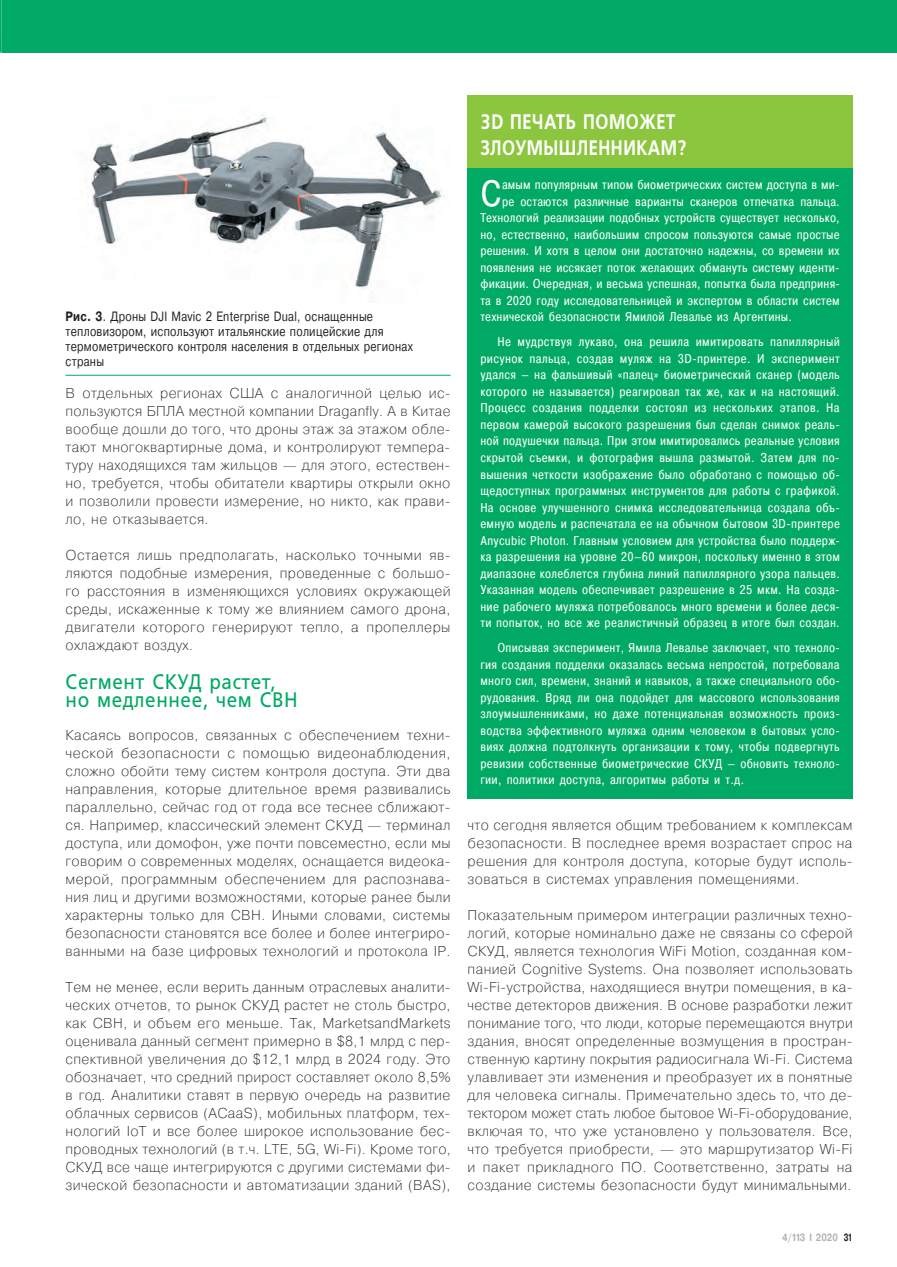
<style>
.page{position:relative;width:897px;height:1267px;background:#fff}
.page>*{position:absolute;margin:0;border:0;box-sizing:border-box;transform-origin:0 0}
.t1{font:36.3px "Pragmatica Cond";color:#fff}
.t2{font:21px/18px "Free Set";letter-spacing:.035em;color:#00a964;scale:.9 1}
.t3{font:600 21px/25.5px "Free Set";letter-spacing:.035em;color:#fff;scale:.8 1}
.t4{font:200 14.25px/18px "Pragmatica";letter-spacing:.025em;color:#231f20;text-align:justify}
.t5{font:13.5px/15px "Pragmatica";letter-spacing:.025em;color:#231f20;scale:.8 1}
.t6{font:12.75px/16.5px "Pragmatica Cond";letter-spacing:.015em;color:#fff;text-align:justify}
.t7{font:700 10.5px "Pragmatica";letter-spacing:-.05em;color:#b2b3b7;scale:.8 1}
.s1{font-weight:700}
.s2{color:#231f20}
</style>
<div class="page">
<div style="left:2px;top:0;width:894px;height:53px;background:#00a964"></div>
<hr style="left:66px;top:375px;width:384px;height:1px;background:#00a964">
<img style="left:90px;top:115px;width:355px;height:175px">
<div style="left:467px;top:168px;width:385px;height:630px;background:#00a964"></div>
<div style="left:467px;top:95px;width:385px;height:73px;background:#8bc63e"></div>
<svg style="left:0;top:0;width:2px;height:53px"></svg>
<p class="t5" style="left:66px;top:309px;width:435px"><span class="s1">Рис. 3</span>. Дроны DJI Mavic 2 Enterprise Dual, оснащенные тепловизором, используют итальянские полицейские для термометрического контроля населения в отдельных регионах страны</p>
<p class="t4" style="left:66px;top:383px;width:386px">В отдельных регионах США с аналогичной целью ис&shy;пользуются БПЛА местной компании Draganfly. А в Китае вообще дошли до того, что дроны этаж за этажом обле&shy;тают многоквартирные дома, и контролируют темпера&shy;туру находящихся там жильцов — для этого, естествен&shy;но, требуется, чтобы обитатели квартиры открыли окно и позволили провести измерение, но никто, как прави&shy;ло, не отказывается.</p>
<p class="t4" style="left:66px;top:545px;width:386px">Остается лишь предполагать, насколько точными яв&shy;ляются подобные измерения, проведенные с большо&shy;го расстояния в изменяющихся условиях окружающей среды, искаженные к тому же влиянием самого дрона, двигатели которого генерируют тепло, а пропеллеры охлаждают воздух.</p>
<h2 class="t2" style="left:66px;top:673px;width:260px">Сегмент СКУД растет, но медленнее, чем СВН</h2>
<p class="t4" style="left:66px;top:725px;width:386px">Касаясь вопросов, связанных с обеспечением техни&shy;ческой безопасности с помощью видеонаблюдения, сложно обойти тему систем контроля доступа. Эти два направления, которые длительное время развивались параллельно, сейчас год от года все теснее сближают&shy;ся. Например, классический элемент СКУД — терминал доступа, или домофон, уже почти повсеместно, если мы говорим о современных моделях, оснащается видеока&shy;мерой, программным обеспечением для распознава&shy;ния лиц и другими возможностями, которые ранее были характерны только для СВН. Иными словами, системы безопасности становятся все более и более интегриро&shy;ванными на базе цифровых технологий и протокола IP.</p>
<p class="t4" style="left:66px;top:977px;width:386px">Тем не менее, если верить данным отраслевых аналити&shy;ческих отчетов, то рынок СКУД растет не столь быстро, как СВН, и объем его меньше. Так, MarketsandMarkets оценивала данный сегмент примерно в $8,1 млрд с пер&shy;спективной увеличения до $12,1 млрд в 2024 году. Это обозначает, что средний прирост составляет около 8,5% в год. Аналитики ставят в первую очередь на развитие облачных сервисов (ACaaS), мобильных платформ, тех&shy;нологий IoT и все более широкое использование бес&shy;проводных технологий (в т.ч. LTE, 5G, Wi-Fi). Кроме того, СКУД все чаще интегрируются с другими системами фи&shy;зической безопасности и автоматизации зданий (BAS),</p>
<h2 class="t3" style="left:480px;top:110px;width:259px">3D печать поможет злоумышленникам?</h2>
<h1 class="t1" style="left:480px;top:171px;width:23px">С</h1>
<p class="t6" style="left:502px;top:177px;width:339px">амым популярным типом биометрических систем доступа в ми‑</p>
<p class="t6" style="left:502px;top:193px;width:339px">ре остаются различные варианты сканеров отпечатка пальца.</p>
<p class="t6" style="left:480px;top:210px;width:361px">Технологий реализации подобных устройств существует несколько,</p>
<p class="t6" style="left:480px;top:226px;width:361px">но, естественно, наибольшим спросом пользуются самые простые</p>
<p class="t6" style="left:480px;top:243px;width:361px">решения. И хотя в целом они достаточно надежны, со времени их</p>
<p class="t6" style="left:480px;top:259px;width:361px">появления не иссякает поток желающих обмануть систему иденти‑</p>
<p class="t6" style="left:480px;top:276px;width:361px">фикации. Очередная, и весьма успешная, попытка была предприня‑</p>
<p class="t6" style="left:480px;top:292px;width:361px">та в 2020 году исследовательницей и экспертом в области систем</p>
<p class="t6" style="left:480px;top:309px;width:313px">технической безопасности Ямилой Левалье из Аргентины.</p>
<p class="t6" style="left:480px;top:334px;width:361px;text-indent:17px">Не мудрствуя лукаво, она решила имитировать папиллярный рисунок пальца, создав муляж на 3D‑принтере. И эксперимент удался — на фальшивый «палец» биометрический сканер (модель которого не называется) реагировал так же, как и на настоящий.<br>Процесс создания подделки состоял из нескольких этапов. На первом камерой высокого разрешения был сделан снимок реаль‑ ной подушечки пальца. При этом имитировались реальные условия скрытой съемки, и фотография вышла размытой. Затем для по‑ вышения четкости изображение было обработано с помощью об‑ щедоступных программных инструментов для работы с графикой.<br>На основе улучшенного снимка исследовательница создала объ‑ емную модель и распечатала ее на обычном бытовом 3D‑принтере Anycubic Photon. Главным условием для устройства было поддерж‑ ка разрешения на уровне 20–60 микрон, поскольку именно в этом диапазоне колеблется глубина линий папиллярного узора пальцев.<br>Указанная модель обеспечивает разрешение в 25 мкм. На созда‑ ние рабочего муляжа потребовалось много времени и более деся‑ ти попыток, но все же реалистичный образец в итоге был создан.</p>
<p class="t6" style="left:480px;top:639px;width:361px;text-indent:17px">Описывая эксперимент, Ямила Левалье заключает, что техноло‑ гия создания подделки оказалась весьма непростой, потребовала много сил, времени, знаний и навыков, а также специального обо‑ рудования. Вряд ли она подойдет для массового использования злоумышленниками, но даже потенциальная возможность произ‑ водства эффективного муляжа одним человеком в бытовых усло‑ виях должна подтолкнуть организации к тому, чтобы подвергнуть ревизии собственные биометрические СКУД — обновить техноло‑ гии, политики доступа, алгоритмы работы и т.д.</p>
<p class="t4" style="left:467px;top:815px;width:386px">что сегодня является общим требованием к комплексам безопасности. В последнее время возрастает спрос на решения для контроля доступа, которые будут исполь&shy;зоваться в системах управления помещениями.</p>
<p class="t4" style="left:467px;top:905px;width:386px">Показательным примером интеграции различных техно&shy;логий, которые номинально даже не связаны со сферой СКУД, является технология WiFi Motion, созданная ком&shy;панией Cognitive Systems. Она позволяет использовать Wi-Fi-устройства, находящиеся внутри помещения, в ка&shy;честве детекторов движения. В основе разработки лежит понимание того, что люди, которые перемещаются внутри здания, вносят определенные возмущения в простран&shy;ственную картину покрытия радиосигнала Wi-Fi. Система улавливает эти изменения и преобразует их в понятные для человека сигналы. Примечательно здесь то, что де&shy;тектором может стать любое бытовое Wi-Fi-оборудование, включая то, что уже установлено у пользователя. Все, что требуется приобрести, — это маршрутизатор Wi-Fi и пакет прикладного ПО. Соответственно, затраты на создание системы безопасности будут минимальными.</p>
<p class="t7" style="left:782px;top:1230px;width:90px">4/113 I 2020 <span class="s2">31</span></p>
</div>
